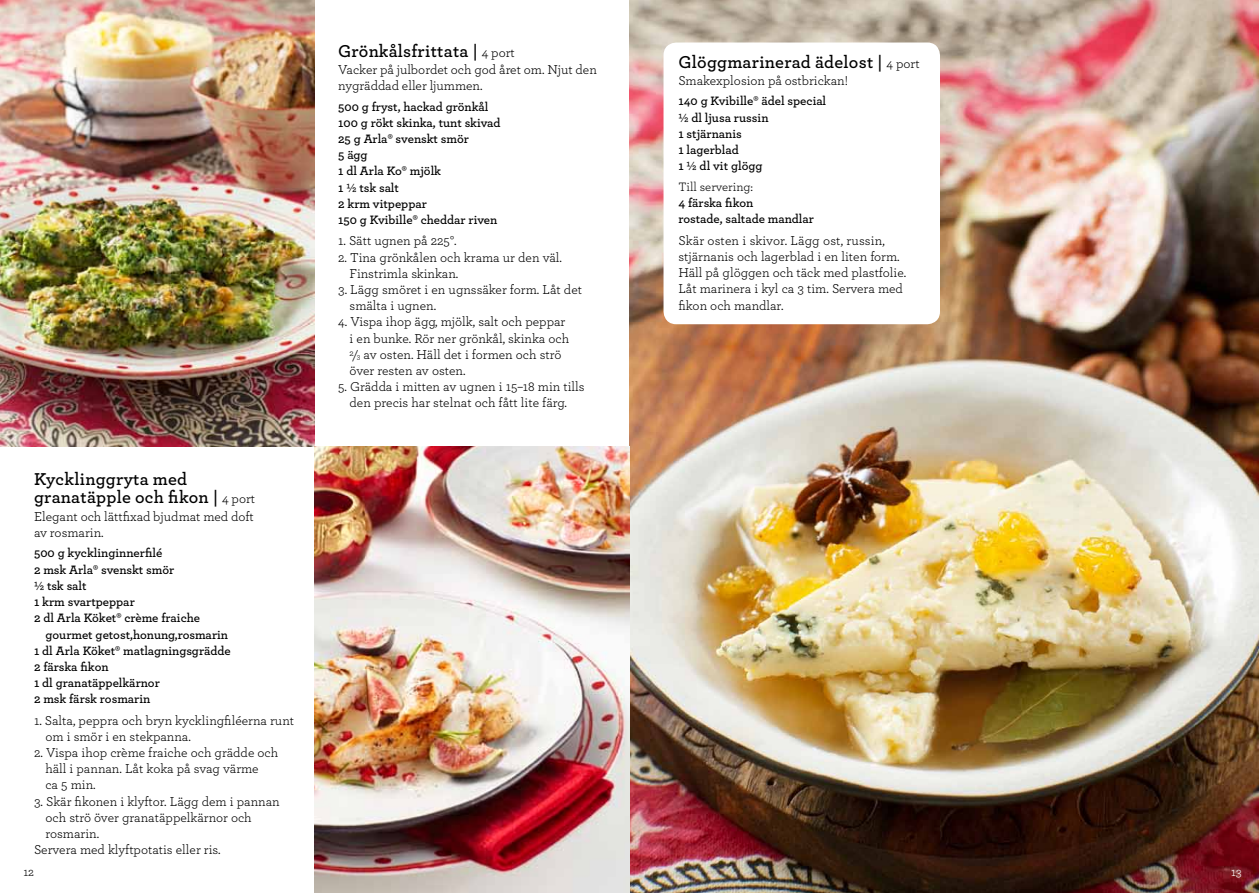
<style>
.page{position:relative;width:1259px;height:893px;background:#fff}
.page>*{position:absolute;margin:0;border:0;box-sizing:border-box;transform-origin:0 0}
.t1{font:600 18px/18.8px "Archer";letter-spacing:.015em;color:#000}
.t2{font:13.5px/16.2px "Archer";color:#000}
.t3{font:600 12.75px/16.2px "Archer";color:#000}
.t4{font:12.75px "Archer";color:#000}
.t5{font:12.3px "Archer";color:#000}
.t6{font:12.3px "Archer";color:#fff}
.s1{font-weight:400;font-size:13.5px}
.s2{font-size:12.3px}
.s3{font-size:7.5px}
</style>
<div class="page">
<img style="left:629px;top:0;width:630px;height:893px">
<img style="left:0;top:0;width:315px;height:446px">
<img style="left:315px;top:446px;width:314px;height:447px">
<div style="left:663px;top:43px;width:277px;height:281px;background:#fff;border-radius:13px"></div>
<h1 class="t1" style="left:34px;top:468px;width:223px">Kycklinggryta med granatäpple och fikon | <span class="s1">4 port</span></h1>
<p class="t2" style="left:34px;top:508px;width:221px">Elegant och lättfixad bjudmat med doft av rosmarin.</p>
<p class="t3" style="left:34px;top:544px;width:130px">500 g kycklinginnerfilé</p>
<p class="t3" style="left:34px;top:561px;width:142px">2 msk Arla® svenskt smör</p>
<p class="t3" style="left:34px;top:577px;width:54px">½ tsk salt</p>
<p class="t3" style="left:34px;top:593px;width:102px">1 krm svartpeppar</p>
<p class="t3" style="left:34px;top:609px;width:168px">2 dl Arla Köket® crème fraiche</p>
<p class="t3" style="left:45px;top:625px;width:184px">gourmet getost,honung,rosmarin</p>
<p class="t3" style="left:34px;top:642px;width:198px">1 dl Arla Köket® matlagningsgrädde</p>
<p class="t3" style="left:34px;top:658px;width:76px">2 färska fikon</p>
<p class="t3" style="left:34px;top:674px;width:127px">1 dl granatäppelkärnor</p>
<p class="t3" style="left:34px;top:690px;width:118px">2 msk färsk rosmarin</p>
<p class="t2" style="left:45px;top:711px;width:250px;text-indent:-11px">1. Salta, peppra och bryn kycklingfiléerna runt om i smör i en stekpanna.</p>
<p class="t2" style="left:45px;top:744px;width:234px;text-indent:-11px">2. Vispa ihop crème fraiche och grädde och häll i pannan. Låt koka på svag värme<br>ca 5 min.</p>
<p class="t2" style="left:34px;top:792px;width:247px">3. Skär fikonen i klyftor. Lägg dem i pannan</p>
<p class="t2" style="left:45px;top:808px;width:208px">och strö över granatäppelkärnor och</p>
<p class="t2" style="left:45px;top:825px;width:55px">rosmarin.</p>
<p class="t2" style="left:34px;top:841px;width:188px">Servera med klyftpotatis eller ris.</p>
<h1 class="t1" style="left:338px;top:40px;width:178px">Grönkålsfrittata | <span class="s1">4 port</span></h1>
<p class="t2" style="left:338px;top:61px;width:260px">Vacker på julbordet och god året om. Njut den nygräddad eller ljummen.</p>
<p class="t3" style="left:338px;top:97px;width:164px">500 g fryst, hackad grönkål<br>100 g rökt skinka, tunt skivad<br>25 g Arla® svenskt smör<br>5 ägg<br>1 dl Arla Ko® mjölk<br>1 ½ tsk salt<br>2 krm vitpeppar<br>150 g Kvibille® cheddar riven</p>
<p class="t2" style="left:338px;top:232px;width:120px">1. Sätt ugnen på 225°.</p>
<p class="t2" style="left:350px;top:248px;width:214px;text-indent:-11px">2. Tina grönkålen och krama ur den väl.<br>Finstrimla skinkan.</p>
<p class="t2" style="left:350px;top:281px;width:234px;text-indent:-11px">3. Lägg smöret i en ugnssäker form. Låt det smälta i ugnen.</p>
<p class="t2" style="left:350px;top:313px;width:221px;text-indent:-11px">4. Vispa ihop ägg, mjölk, salt och peppar i en bunke. Rör ner grönkål, skinka och <sup>2</sup><span class="s2">/</span><span class="s3">3</span> av osten. Häll det i formen och strö över resten av osten.</p>
<p class="t2" style="left:338px;top:378px;width:248px;text-align:center">5. Grädda i mitten av ugnen i 15–18 min tills den precis har stelnat och fått lite färg.</p>
<h1 class="t1" style="left:678px;top:52px;width:243px">Glöggmarinerad ädelost | <span class="s1">4 port</span></h1>
<p class="t2" style="left:678px;top:72px;width:171px">Smakexplosion på ostbrickan!</p>
<p class="t3" style="left:678px;top:92px;width:149px">140 g Kvibille® ädel special ½ dl ljusa russin<br>1 stjärnanis<br>1 lagerblad<br>1 ½ dl vit glögg</p>
<p class="t4" style="left:678px;top:178px;width:76px">Till servering:</p>
<p class="t3" style="left:678px;top:194px;width:137px">4 färska fikon<br>rostade, saltade mandlar</p>
<p class="t2" style="left:678px;top:231px;width:229px">Skär osten i skivor. Lägg ost, russin, stjärnanis och lagerblad i en liten form.<br>Häll på glöggen och täck med plastfolie.<br>Låt marinera i kyl ca 3 tim. Servera med fikon och mandlar.</p>
<p class="t5" style="left:23px;top:863px;width:12px">12</p>
<p class="t6" style="left:1231px;top:863px;width:12px">13</p>
</div>
